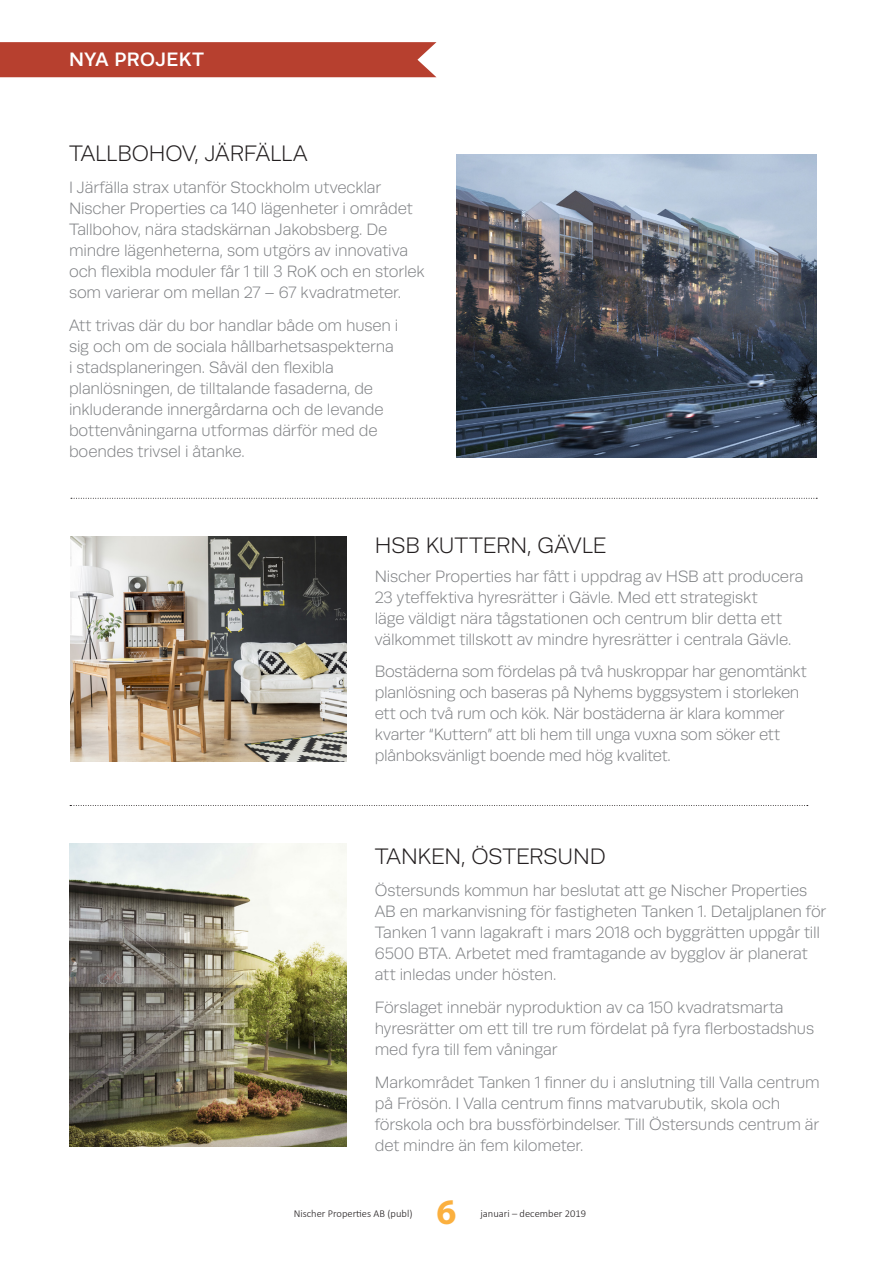
<style>
.page{position:relative;width:893px;height:1263px;background:#fff}
.page>*{position:absolute;margin:0;border:0;box-sizing:border-box;transform-origin:0 0}
.t1{font:700 36px "Myriad Pro";color:#fbb03f}
._06_-_Sub_Heads_-_1{font:300 22.5px "Runda";letter-spacing:-.005em;color:#231f20}
.CONCENT_UNDERRUBRIK{font:500 19.5px "Runda";letter-spacing:.025em;color:#fff}
.t2{font:300 16.5px/21px "Runda";letter-spacing:-.01em;color:#808285}
.t3{font:300 10.5px "Calibri";color:#231f20}
</style>
<div class="page">
<div style="left:0;top:42px;width:436px;height:35px;background:#b7402f"></div>
<svg style="left:71px;top:498px;width:746px;height:1px"></svg>
<img style="left:457px;top:155px;width:359px;height:302px">
<img style="left:69px;top:843px;width:277px;height:303px">
<svg style="left:70px;top:805px;width:738px;height:1px"></svg>
<img style="left:71px;top:537px;width:275px;height:224px">
<p class="CONCENT_UNDERRUBRIK" style="left:69px;top:48px;width:137px">NYA PROJEKT</p>
<p class="_06_-_Sub_Heads_-_1" style="left:69px;top:141px;width:240px">TALLBOHOV, JÄRFÄLLA</p>
<p class="t2" style="left:69px;top:177px;width:357px">I Järfälla strax utanför Stockholm utvecklar Nischer Properties ca 140 lägenheter i området Tallbohov, nära stadskärnan Jakobsberg. De mindre lägenheterna, som utgörs av innovativa och flexibla moduler får 1 till 3 RoK och en storlek som varierar om mellan 27 – 67 kvadratmeter.</p>
<p class="t2" style="left:69px;top:315px;width:331px">Att trivas där du bor handlar både om husen i sig och om de sociala hållbarhetsaspekterna i stadsplaneringen. Såväl den flexibla planlösningen, de tilltalande fasaderna, de inkluderande innergårdarna och de levande bottenvåningarna utformas därför med de boendes trivsel i åtanke.</p>
<p class="_06_-_Sub_Heads_-_1" style="left:375px;top:533px;width:233px">HSB KUTTERN, GÄVLE</p>
<p class="t2" style="left:375px;top:566px;width:430px">Nischer Properties har fått i uppdrag av HSB att producera 23 yteffektiva hyresrätter i Gävle. Med ett strategiskt<br>läge väldigt nära tågstationen och centrum blir detta ett välkommet tillskott av mindre hyresrätter i centrala Gävle.</p>
<p class="t2" style="left:375px;top:661px;width:434px">Bostäderna som fördelas på två huskroppar har genomtänkt planlösning och baseras på Nyhems byggsystem i storleken ett och två rum och kök. När bostäderna är klara kommer kvarter “Kuttern” att bli hem till unga vuxna som söker ett plånboksvänligt boende med hög kvalitet.</p>
<p class="_06_-_Sub_Heads_-_1" style="left:375px;top:844px;width:232px">TANKEN, ÖSTERSUND</p>
<p class="t2" style="left:375px;top:880px;width:453px">Östersunds kommun har beslutat att ge Nischer Properties AB en markanvisning för fastigheten Tanken 1. Detaljplanen för Tanken 1 vann lagakraft i mars 2018 och byggrätten uppgår till 6500 BTA. Arbetet med framtagande av bygglov är planerat att inledas under hösten.</p>
<p class="t2" style="left:375px;top:997px;width:441px">Förslaget innebär nyproduktion av ca 150 kvadratsmarta hyresrätter om ett till tre rum fördelat på fyra flerbostadshus med fyra till fem våningar</p>
<p class="t2" style="left:375px;top:1072px;width:446px">Markområdet Tanken 1 finner du i anslutning till Valla centrum på Frösön. I Valla centrum finns matvarubutik, skola och förskola och bra bussförbindelser. Till Östersunds centrum är det mindre än fem kilometer.</p>
<p class="t3" style="left:294px;top:1207px;width:120px">Nischer Properties AB (publ)</p>
<h1 class="t1" style="left:436px;top:1188px;width:21px">6</h1>
<p class="t3" style="left:480px;top:1207px;width:107px">januari – december 2019</p>
</div>
